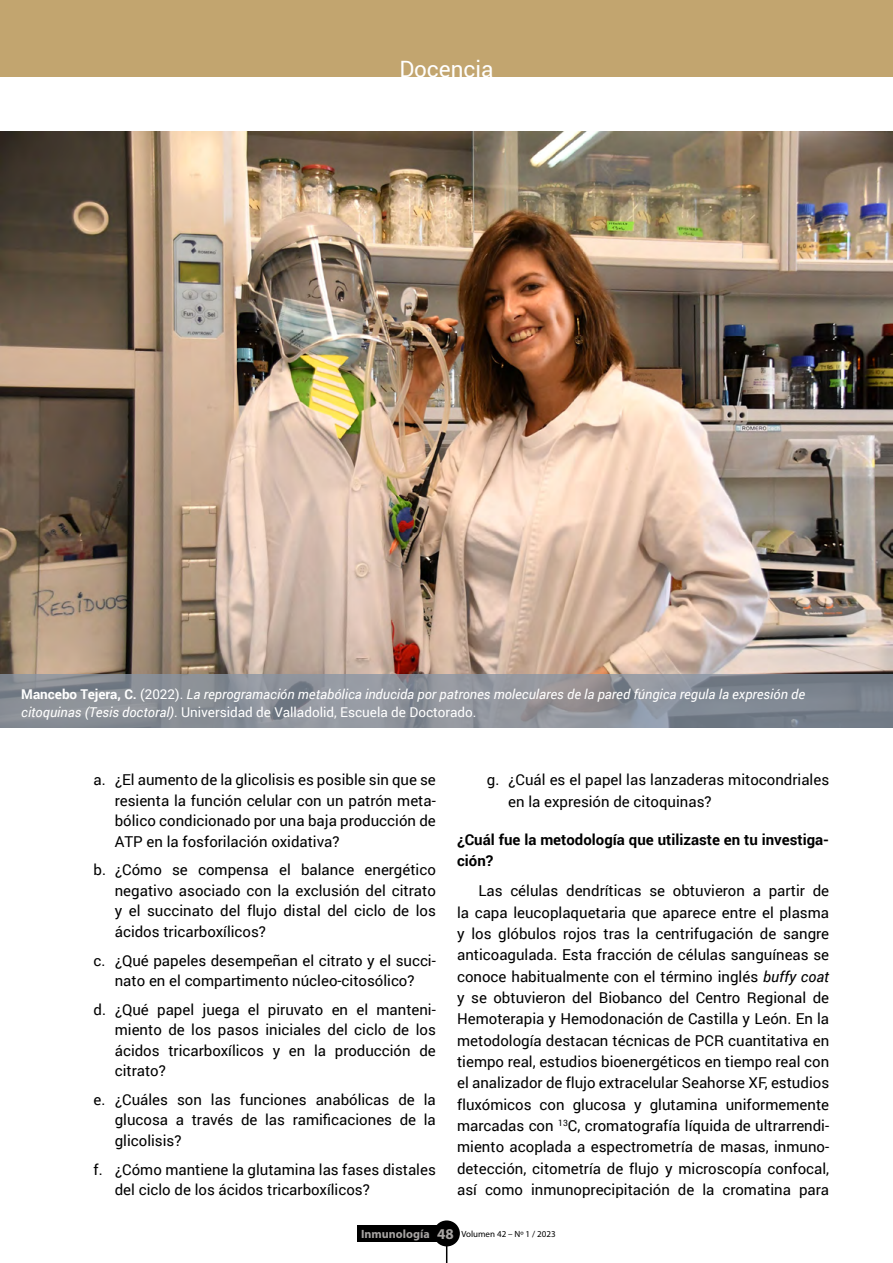
<style>
.page{position:relative;width:893px;height:1263px;background:#fff}
.page>*{position:absolute;margin:0;border:0;box-sizing:border-box;transform-origin:0 0}
.t1{font:22.5px "Roboto";color:#fff}
.t2{font:15px/21.3px "Roboto";color:#000;text-align:justify}
.t3{font:700 15px/21.3px "Roboto";color:#000}
.t4{font:italic 13.5px/18px "Roboto";color:#fff}
.t5{font:9px "Myriad Pro";color:#000}
.s1{font-weight:700;font-style:normal}
.s2{font-style:normal}
.s3{font-style:italic}
.s4{font-weight:700;font-size:12px;color:#a7a4a2}
.s5{font-weight:700;font-size:15px;color:#a7a4a2}
</style>
<div class="page">
<div style="left:357px;top:1225px;width:81px;height:17px;background:#000"></div>
<div style="left:433px;top:1220px;width:27px;height:26px;background:#000;border-radius:50%"></div>
<svg style="left:446px;top:1246px;width:1px;height:17px"></svg>
<div style="left:0;top:0;width:893px;height:77px;background:#c2a56f"></div>
<img style="left:0;top:132px;width:893px;height:542px">
<svg style="left:0;top:674px;width:893px;height:53px;background:#888d96"></svg>
<h1 class="t1" style="left:399px;top:53px;width:96px">Docencia</h1>
<p class="t4" style="left:21px;top:684px;width:785px"><span class="s1">Mancebo Tejera, C.</span> <span class="s2">(2022).</span> La reprogramación metabólica inducida por patrones moleculares de la pared fúngica regula la expresión de citoquinas (Tesis doctoral)<span class="s2">. Universidad de Valladolid, Escuela de Doctorado.</span></p>
<p class="t2" style="left:115px;top:769px;width:323px;line-height:20.4px;text-indent:-21px">a. ¿El aumento de la glicolisis es posible sin que se resienta la función celular con un patrón meta&shy;bólico condicionado por una baja producción de ATP en la fosforilación oxidativa?</p>
<p class="t2" style="left:115px;top:859px;width:323px;line-height:20.4px;text-indent:-21px">b. ¿Cómo se compensa el balance energético negativo asociado con la exclusión del citrato y el succinato del flujo distal del ciclo de los ácidos tricarboxílicos?</p>
<p class="t2" style="left:94px;top:949px;width:344px;line-height:20.4px;text-align:center">c. ¿Qué papeles desempeñan el citrato y el succi&shy;nato en el compartimento núcleo-citosólico?</p>
<p class="t2" style="left:115px;top:999px;width:323px;line-height:20.4px;text-indent:-21px">d. ¿Qué papel juega el piruvato en el manteni&shy;miento de los pasos iniciales del ciclo de los ácidos tricarboxílicos y en la producción de citrato?</p>
<p class="t2" style="left:115px;top:1089px;width:323px;line-height:20.4px;text-indent:-21px">e. ¿Cuáles son las funciones anabólicas de la glucosa a través de las ramificaciones de la glicolisis?</p>
<p class="t2" style="left:115px;top:1158px;width:323px;line-height:20.4px;text-indent:-21px">f. ¿Cómo mantiene la glutamina las fases distales del ciclo de los ácidos tricarboxílicos?</p>
<p class="t2" style="left:508px;top:769px;width:323px;text-indent:-21px">g. ¿Cuál es el papel las lanzaderas mitocondriales en la expresión de citoquinas?</p>
<p class="t3" style="left:457px;top:828px;width:374px">¿Cuál fue la metodología que utilizaste en tu investiga&shy;ción?</p>
<p class="t2" style="left:457px;top:880px;width:374px;text-indent:21px">Las células dendríticas se obtuvieron a partir de la capa leucoplaquetaria que aparece entre el plasma y los glóbulos rojos tras la centrifugación de sangre anticoagulada. Esta fracción de células sanguíneas se conoce habitualmente con el término inglés <span class="s3">buffy coat </span>y se obtuvieron del Biobanco del Centro Regional de Hemoterapia y Hemodonación de Castilla y León. En la metodología destacan técnicas de PCR cuantitativa en tiempo real, estudios bioenergéticos en tiempo real con el analizador de flujo extracelular Seahorse XF, estudios fluxómicos con glucosa y glutamina uniformemente marcadas con <sup>13</sup>C, cromatografía líquida de ultrarrendi&shy;miento acoplada a espectrometría de masas, inmuno&shy;detección, citometría de flujo y microscopía confocal, así como inmunoprecipitación de la cromatina para</p>
<p class="t5" style="left:361px;top:1228px;width:196px"><span class="s4">Inmunología</span> <span class="s5">48</span> Volumen 42 – Nº 1 / 2023</p>
</div>
